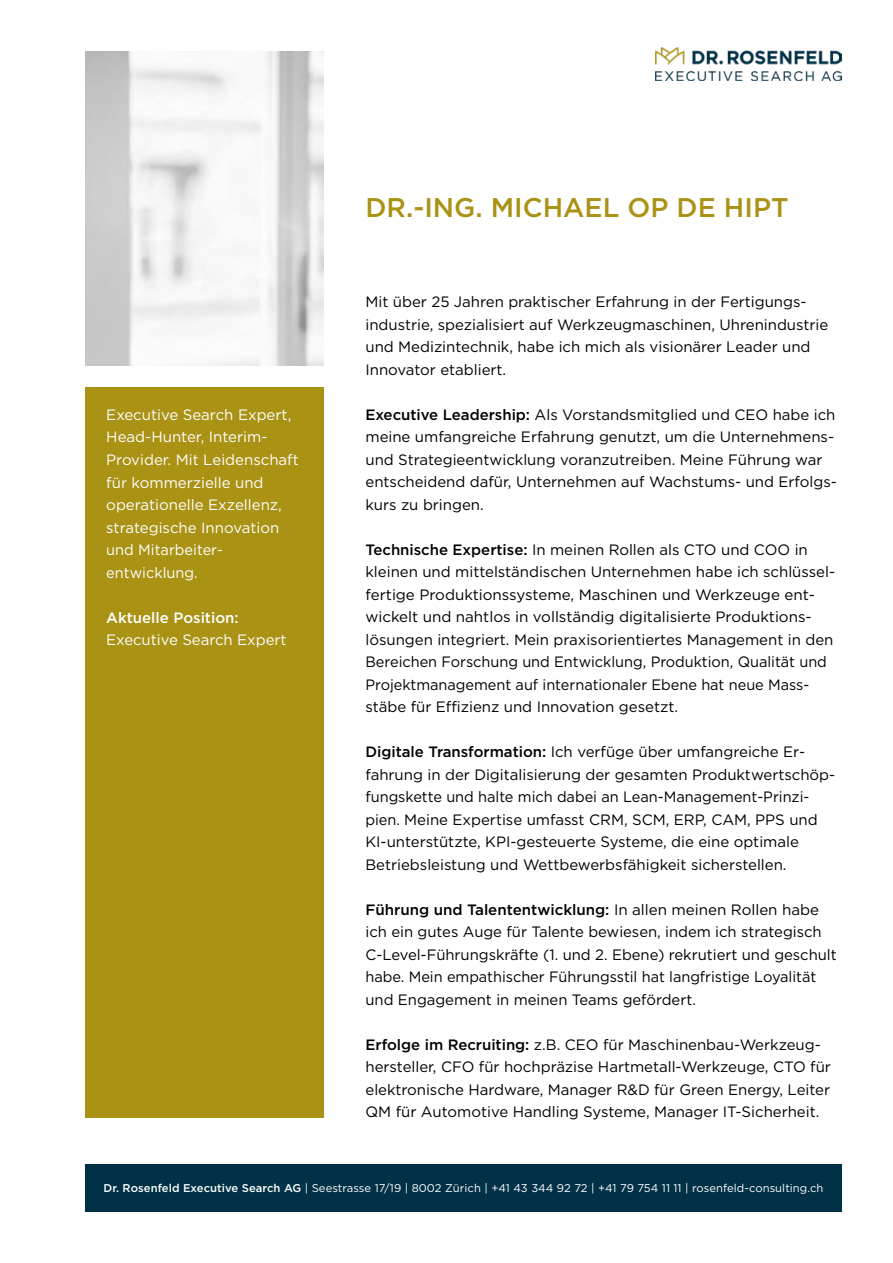
<style>
.page{position:relative;width:893px;height:1263px;background:#fff}
.page>*{position:absolute;margin:0;border:0;box-sizing:border-box;transform-origin:0 0}
.t1{font:500 27px "Gotham";color:#a99214}
.t2{font:15px/22.5px "Gotham";color:#000}
.t3{font:15px/22.5px "Gotham";color:#fff}
.t4{font:500 15px "Gotham";color:#fff}
.t5{font:11.25px "Gotham";letter-spacing:.005em;color:#fff}
.s1{font-weight:500}
</style>
<div class="page">
<img style="left:85px;top:51px;width:238px;height:314px">
<div style="left:85px;top:1165px;width:757px;height:47px;background:#003146"></div>
<div style="left:85px;top:387px;width:238px;height:730px;background:#a99214"></div>
<img style="left:656px;top:48px;width:186px;height:33px">
<p class="t3" style="left:106px;top:403px;width:194px">Executive Search Expert,<br>Head-Hunter, Interim-<br>Provider. Mit Leidenschaft für kommerzielle und operationelle Exzellenz, strategische Innovation und Mitarbeiter&shy;entwicklung.</p>
<p class="t4" style="left:106px;top:607px;width:134px">Aktuelle Position:</p>
<p class="t3" style="left:106px;top:628px;width:182px">Executive Search Expert</p>
<h1 class="t1" style="left:365px;top:190px;width:425px">DR.-ING. MICHAEL OP DE HIPT</h1>
<p class="t2" style="left:365px;top:290px;width:464px">Mit über 25 Jahren praktischer Erfahrung in der Fertigungs&shy;industrie, spezialisiert auf Werkzeugmaschinen, Uhrenindustrie und Medizintechnik, habe ich mich als visionärer Leader und Innovator etabliert.</p>
<p class="t2" style="left:365px;top:403px;width:473px"><span class="s1">Executive Leadership:</span> Als Vorstandsmitglied und CEO habe ich meine umfangreiche Erfahrung genutzt, um die Unternehmens&shy;und Strategieentwicklung voranzutreiben. Meine Führung war entscheidend dafür, Unternehmen auf Wachstums- und Erfolgs&shy;kurs zu bringen.</p>
<p class="t2" style="left:365px;top:538px;width:469px"><span class="s1">Technische Expertise:</span> In meinen Rollen als CTO und COO in kleinen und mittelständischen Unternehmen habe ich schlüssel&shy;fertige Produktionssysteme, Maschinen und Werkzeuge ent&shy;wickelt und nahtlos in vollständig digitalisierte Produktions&shy;lösungen integriert. Mein praxisorientiertes Management in den Bereichen Forschung und Entwicklung, Produktion, Qualität und Projektmanagement auf internationaler Ebene hat neue Mass&shy;stäbe für Effizienz und Innovation gesetzt.</p>
<p class="t2" style="left:365px;top:740px;width:471px"><span class="s1">Digitale Transformation:</span> Ich verfüge über umfangreiche Er&shy;fahrung in der Digitalisierung der gesamten Produktwertschöp&shy;fungskette und halte mich dabei an Lean-Management-Prinzi&shy;pien. Meine Expertise umfasst CRM, SCM, ERP, CAM, PPS und KI-unterstützte, KPI-gesteuerte Systeme, die eine optimale Betriebsleistung und Wettbewerbsfähigkeit sicherstellen.</p>
<p class="t2" style="left:365px;top:898px;width:473px"><span class="s1">Führung und Talententwicklung:</span> In allen meinen Rollen habe ich ein gutes Auge für Talente bewiesen, indem ich strategisch C-Level-Führungskräfte (1. und 2. Ebene) rekrutiert und geschult habe. Mein empathischer Führungsstil hat langfristige Loyalität und Engagement in meinen Teams gefördert.</p>
<p class="t2" style="left:365px;top:1033px;width:467px"><span class="s1">Erfolge im Recruiting:</span> z.B. CEO für Maschinenbau-Werkzeug&shy;hersteller, CFO für hochpräzise Hartmetall-Werkzeuge, CTO für elektronische Hardware, Manager R&amp;D für Green Energy, Leiter QM für Automotive Handling Systeme, Manager IT-Sicherheit.</p>
<p class="t5" style="left:104px;top:1181px;width:721px"><span class="s1">Dr. Rosenfeld Executive Search AG</span> | Seestrasse 17/19 | 8002 Zürich | +41 43 344 92 72 | +41 79 754 11 11 | rosenfeld-consulting.ch</p>
</div>
